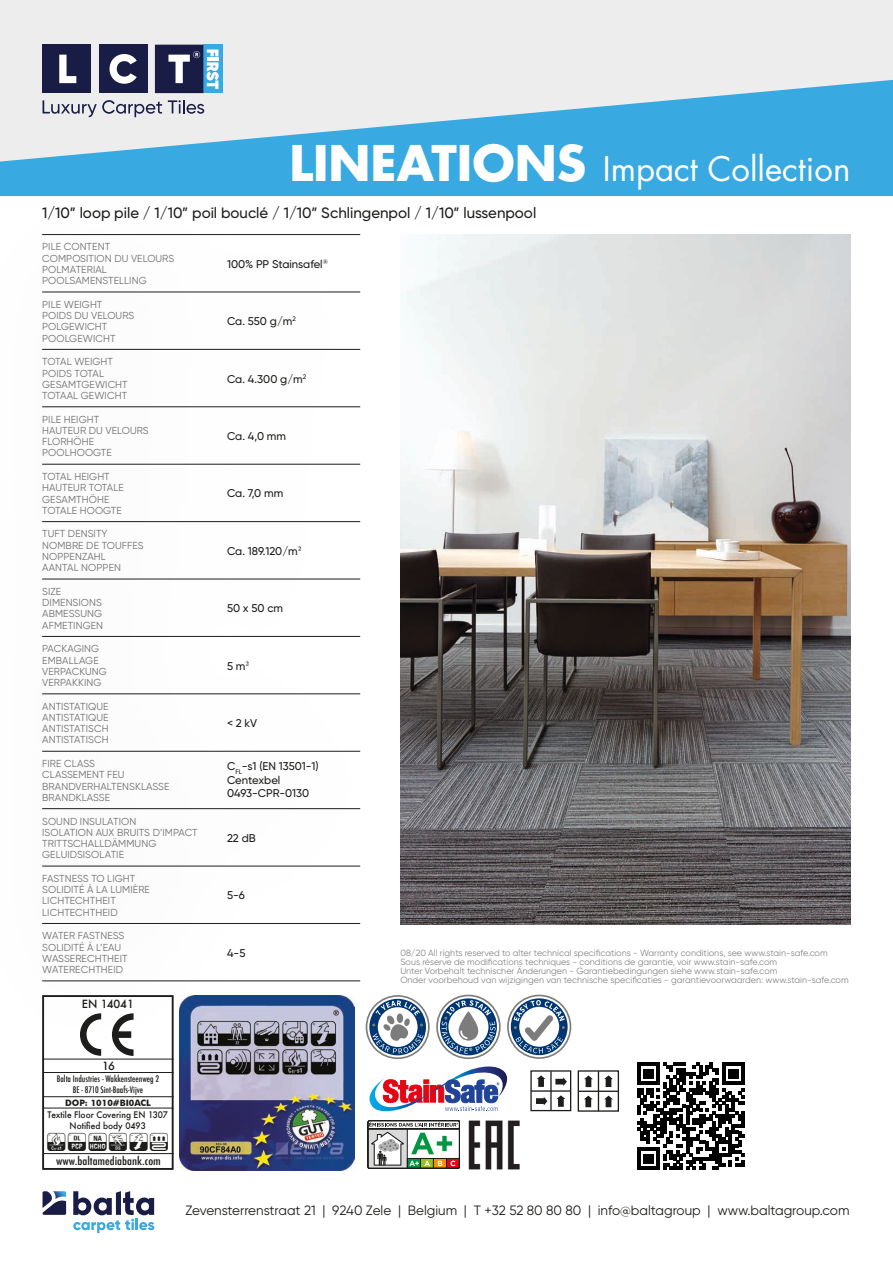
<style>
.page{position:relative;width:893px;height:1263px;background:#fff}
.page>*{position:absolute;margin:0;border:0;box-sizing:border-box;transform-origin:0 0}
.t1{font:33px "Futura Std";color:#fff}
.t2{font:500 15px "Gilroy";color:#1d1d1b}
.t3{font:13.5px "Gilroy";color:#1d1d1b}
.t4{font:500 11.25px/13.5px "Gilroy";color:#1d1d1b}
.t5{font:500 condensed 11.1px "Futura";color:#1d1d1b;scale:1.13 1}
.t6{font:500 11.1px "Futura";letter-spacing:-.01em;color:#1d1d1b}
.t7{font:10.2px/11.2px "Gilroy";letter-spacing:.01em;color:#70706f}
.t8{font:9px/9px "Gilroy";color:#878787}
.t9{font:500 condensed 8.85px/10.6px "Futura";color:#1d1d1b;text-align:center}
.t10{font:500 8.85px/10.6px "Futura";color:#1d1d1b;text-align:center;scale:.95 1}
.t11{font:700 8.85px "Futura BT";color:#1d1d1b}
.s1{font-weight:700;font-size:47.85px}
.s2{font-family:"Minion Pro";font-weight:400}
</style>
<div class="page">
<div style="left:0;top:0;width:893px;height:196px;background:#38aae1"></div>
<svg style="left:0;top:0;width:893px;height:141px;fill:#ededed"></svg>
<svg style="left:43px;top:1191px;width:23px;height:24px"></svg>
<svg style="left:73px;top:1191px;width:81px;height:42px"></svg>
<div style="left:203px;top:45px;width:19px;height:48px;background:#38aae1"></div>
<div style="left:43px;top:45px;width:48px;height:48px;background:#191d45"></div>
<div style="left:99px;top:45px;width:48px;height:48px;background:#191d45"></div>
<svg style="left:59px;top:55px;width:17px;height:28px"></svg>
<svg style="left:110px;top:54px;width:27px;height:30px"></svg>
<svg style="left:43px;top:100px;width:119px;height:17px;background:#bebfc8"></svg>
<svg style="left:168px;top:100px;width:36px;height:14px"></svg>
<svg style="left:155px;top:45px;width:64px;height:48px;background:#4d5f81"></svg>
<svg style="left:637px;top:1062px;width:108px;height:108px"></svg>
<div style="left:0;top:141px;width:427px;height:951px;background:#11191c;opacity:.2"></div>
<hr style="left:42px;top:234px;width:185px;height:1px;background:#1d1d1b">
<hr style="left:227px;top:234px;width:133px;height:1px;background:#1d1d1b">
<hr style="left:42px;top:292px;width:185px;height:1px;background:#1d1d1b">
<hr style="left:227px;top:292px;width:133px;height:1px;background:#1d1d1b">
<hr style="left:42px;top:349px;width:185px;height:1px;background:#1d1d1b">
<hr style="left:227px;top:349px;width:133px;height:1px;background:#1d1d1b">
<hr style="left:42px;top:406px;width:185px;height:1px;background:#1d1d1b">
<hr style="left:227px;top:406px;width:133px;height:1px;background:#1d1d1b">
<hr style="left:42px;top:464px;width:185px;height:1px;background:#1d1d1b">
<hr style="left:227px;top:464px;width:133px;height:1px;background:#1d1d1b">
<hr style="left:42px;top:521px;width:185px;height:1px;background:#1d1d1b">
<hr style="left:227px;top:521px;width:133px;height:1px;background:#1d1d1b">
<hr style="left:42px;top:579px;width:185px;height:1px;background:#1d1d1b">
<hr style="left:227px;top:579px;width:133px;height:1px;background:#1d1d1b">
<hr style="left:42px;top:636px;width:185px;height:1px;background:#1d1d1b">
<hr style="left:227px;top:636px;width:133px;height:1px;background:#1d1d1b">
<hr style="left:42px;top:693px;width:185px;height:1px;background:#1d1d1b">
<hr style="left:227px;top:693px;width:133px;height:1px;background:#1d1d1b">
<hr style="left:42px;top:751px;width:185px;height:1px;background:#1d1d1b">
<hr style="left:227px;top:751px;width:133px;height:1px;background:#1d1d1b">
<hr style="left:42px;top:808px;width:185px;height:1px;background:#1d1d1b">
<hr style="left:227px;top:808px;width:133px;height:1px;background:#1d1d1b">
<hr style="left:42px;top:866px;width:185px;height:1px;background:#1d1d1b">
<hr style="left:227px;top:866px;width:133px;height:1px;background:#1d1d1b">
<hr style="left:42px;top:923px;width:185px;height:1px;background:#1d1d1b">
<hr style="left:227px;top:923px;width:133px;height:1px;background:#1d1d1b">
<hr style="left:42px;top:981px;width:185px;height:1px;background:#1d1d1b">
<hr style="left:227px;top:981px;width:133px;height:1px;background:#1d1d1b">
<img style="left:400px;top:234px;width:450px;height:690px">
<svg style="left:537px;top:1075px;width:8px;height:12px"></svg>
<svg style="left:556px;top:1095px;width:9px;height:12px"></svg>
<div style="left:530px;top:1070px;width:41px;height:41px;border:1px solid #1d1d1b"></div>
<hr style="left:531px;top:1090px;width:39px;height:2px;background:#1d1d1b">
<hr style="left:550px;top:1071px;width:2px;height:40px;background:#1d1d1b">
<svg style="left:555px;top:1077px;width:12px;height:9px"></svg>
<svg style="left:536px;top:1097px;width:11px;height:8px"></svg>
<svg style="left:366px;top:995px;width:64px;height:64px"></svg>
<svg style="left:436px;top:995px;width:65px;height:64px"></svg>
<svg style="left:507px;top:995px;width:64px;height:64px"></svg>
<svg style="left:368px;top:1066px;width:140px;height:103px"></svg>
<img style="left:468px;top:1120px;width:51px;height:50px">
<img style="left:179px;top:995px;width:176px;height:175px">
<svg style="left:80px;top:1013px;width:54px;height:43px"></svg>
<div style="left:42px;top:995px;width:132px;height:175px;border:2px solid #1d1d1b"></div>
<hr style="left:43px;top:1153px;width:131px;height:1px;background:#1d1d1b">
<hr style="left:43px;top:1059px;width:131px;height:1px;background:#1d1d1b">
<hr style="left:43px;top:1072px;width:130px;height:1px;background:#1d1d1b">
<hr style="left:43px;top:1096px;width:131px;height:1px;background:#1d1d1b">
<hr style="left:43px;top:1108px;width:130px;height:1px;background:#1d1d1b">
<svg style="left:584px;top:1075px;width:9px;height:12px"></svg>
<svg style="left:604px;top:1096px;width:9px;height:11px"></svg>
<div style="left:578px;top:1070px;width:41px;height:42px;border:1px solid #1d1d1b"></div>
<hr style="left:578px;top:1090px;width:40px;height:2px;background:#1d1d1b">
<hr style="left:598px;top:1071px;width:1px;height:40px;background:#1d1d1b">
<svg style="left:604px;top:1075px;width:9px;height:12px"></svg>
<svg style="left:584px;top:1095px;width:9px;height:12px"></svg>
<h1 class="t1" style="left:289px;top:148px;width:563px"><span class="s1">LINEATIONS</span> Impact Collection</h1>
<h2 class="t2" style="left:42px;top:203px;width:496px">1/10” loop pile / 1/10” poil bouclé / 1/10” Schlingenpol / 1/10” lussenpool</h2>
<p class="t7" style="left:42px;top:241px;width:134px">PILE CONTENT<br>COMPOSITION DU VELOURS<br>POLMATERIAL<br>POOLSAMENSTELLING</p>
<p class="t4" style="left:227px;top:257px;width:102px">100% PP Stainsafel<sup>®</sup></p>
<p class="t7" style="left:42px;top:299px;width:94px">PILE WEIGHT<br>POIDS DU VELOURS<br>POLGEWICHT<br>POOLGEWICHT</p>
<p class="t7" style="left:42px;top:356px;width:87px">TOTAL WEIGHT<br>POIDS TOTAL<br>GESAMTGEWICHT<br>TOTAAL GEWICHT</p>
<p class="t7" style="left:42px;top:413px;width:108px">PILE HEIGHT<br>HAUTEUR DU VELOURS<br>FLORHÖHE<br>POOLHOOGTE</p>
<p class="t7" style="left:42px;top:471px;width:83px">TOTAL HEIGHT<br>HAUTEUR TOTALE<br>GESAMTHÖHE<br>TOTALE HOOGTE</p>
<p class="t7" style="left:42px;top:528px;width:103px">TUFT DENSITY<br>NOMBRE DE TOUFFES<br>NOPPENZAHL<br>AANTAL NOPPEN</p>
<p class="t7" style="left:42px;top:586px;width:62px">SIZE<br>DIMENSIONS<br>ABMESSUNG<br>AFMETINGEN</p>
<p class="t7" style="left:42px;top:643px;width:66px">PACKAGING<br>EMBALLAGE<br>VERPACKUNG<br>VERPAKKING</p>
<p class="t7" style="left:42px;top:700px;width:68px;text-align:justify">ANTISTATIQUE ANTISTATIQUE ANTISTATISCH ANTISTATISCH</p>
<p class="t4" style="left:227px;top:314px;width:70px">Ca. 550 g/m<sup>2</sup></p>
<p class="t4" style="left:227px;top:372px;width:81px">Ca. 4.300 g/m<sup>2</sup></p>
<p class="t4" style="left:227px;top:429px;width:60px">Ca. 4,0 mm</p>
<p class="t4" style="left:227px;top:487px;width:58px">Ca. 7,0 mm</p>
<p class="t4" style="left:227px;top:544px;width:76px">Ca. 189.120/m<span class="s2">²</span></p>
<p class="t4" style="left:227px;top:601px;width:58px">50 x 50 cm</p>
<p class="t4" style="left:227px;top:659px;width:24px">5 m<span class="s2">²</span></p>
<p class="t4" style="left:227px;top:716px;width:32px">&lt; 2 kV</p>
<p class="t7" style="left:42px;top:758px;width:129px">FIRE CLASS<br>CLASSEMENT FEU<br>BRANDVERHALTENSKLASSE<br>BRANDKLASSE</p>
<p class="t4" style="left:227px;top:759px;width:93px">C<sub>FL</sub>-s1 (EN 13501-1)<br>Centexbel<br>0493-CPR-0130</p>
<p class="t7" style="left:42px;top:815px;width:157px">SOUND INSULATION<br>ISOLATION AUX BRUITS D’IMPACT<br>TRITTSCHALLDÄMMUNG<br>GELUIDSISOLATIE</p>
<p class="t4" style="left:227px;top:831px;width:30px">22 dB</p>
<p class="t7" style="left:42px;top:873px;width:109px">FASTNESS TO LIGHT<br>SOLIDITÉ À LA LUMIÈRE<br>LICHTECHTHEIT<br>LICHTECHTHEID</p>
<p class="t7" style="left:42px;top:930px;width:87px">WATER FASTNESS<br>SOLIDITÉ À L’EAU<br>WASSERECHTHEIT<br>WATERECHTHEID</p>
<p class="t6" style="left:82px;top:996px;width:54px">EN 14041</p>
<p class="t4" style="left:227px;top:888px;width:19px">5-6</p>
<p class="t4" style="left:227px;top:946px;width:20px">4-5</p>
<p class="t8" style="left:400px;top:948px;width:450px">08/20 All rights reserved to alter technical specifications - Warranty conditions, see www.stain-safe.com Sous réserve de modifications techniques - conditions de garantie, voir www.stain-safe.com<br>Unter Vorbehalt technischer Änderungen - Garantiebedingungen siehe www.stain-safe.com<br>Onder voorbehoud van wijzigingen van technische specificaties - garantievoorwaarden: www.stain-safe.com</p>
<p class="t6" style="left:102px;top:1058px;width:14px">16</p>
<p class="t9" style="left:57px;top:1074px;width:104px">Balta Industries - Wakkensteenweg 2<br>BE - 8710 Sint-Baafs-Vijve</p>
<p class="t10" style="left:48px;top:1109px;width:128px">Textile Floor Covering EN 1307<br>Notified body 0493</p>
<p class="t11" style="left:65px;top:1097px;width:87px">DOP: 1010#BI0ACL</p>
<p class="t5" style="left:56px;top:1154px;width:94px">www.baltamediabank.com</p>
<h3 class="t3" style="left:185px;top:1202px;width:666px">Zevensterrenstraat 21 | 9240 Zele | Belgium | T +32 52 80 80 80 | info@baltagroup | www.baltagroup.com</h3>
</div>
